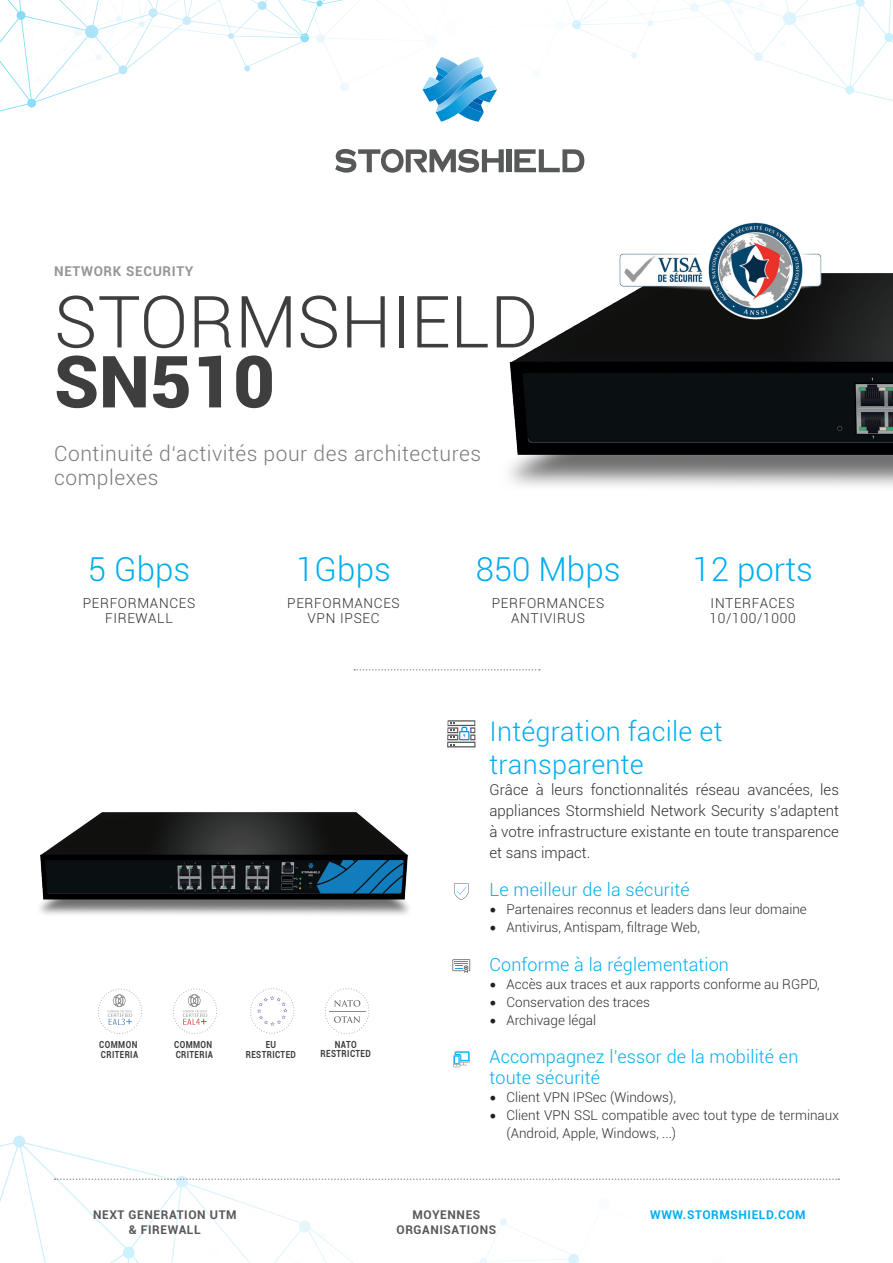
<style>
.page{position:relative;width:893px;height:1263px;background:#fff}
.page>*{position:absolute;margin:0;border:0;box-sizing:border-box;transform-origin:0 0}
.t1{font:300 72px "Roboto";color:#3e3e3f}
.t2{font:900 72px "Roboto";color:#3e3e3f}
.t3{font:300 33px "Roboto";color:#00aeef}
.t4{font:300 27px/32.4px "Roboto";letter-spacing:.01em;color:#00aeef}
.t5{font:300 21px/24px "Roboto";letter-spacing:.025em;color:#787a7d}
.t6{font:300 18px/21.6px "Roboto";letter-spacing:.01em;color:#00aeef}
.t7{font:300 15px/21px "Roboto";color:#312f30;text-align:justify}
.t8{font:300 13.65px/15px "Roboto";letter-spacing:.05em;color:#312f30;text-align:center}
.t9{font:300 13.5px/18px "Roboto";color:#312f30}
.t10{font:700 13.5px "Roboto";letter-spacing:.05em;color:#939598}
.t11{font:700 12px/14.7px "Roboto";letter-spacing:.05em;color:#57585a;text-align:center}
.t12{font:700 12px "Roboto";letter-spacing:.05em;color:#00aeef}
.t13{font:700 9.75px/9.4px "Roboto";letter-spacing:.05em;color:#3e3e3f;scale:.83 1}
.s1{font-family:"Minion Pro";font-weight:400;font-size:18px;color:#231f20}
</style>
<div class="page">
<svg style="left:0;top:0;width:308px;height:112px"></svg>
<svg style="left:0;top:1135px;width:840px;height:128px"></svg>
<div style="left:507px;top:149px;width:5px;height:23px;background:#57585a"></div>
<svg style="left:514px;top:149px;width:70px;height:23px"></svg>
<svg style="left:335px;top:149px;width:169px;height:23px"></svg>
<svg style="left:308px;top:0;width:585px;height:122px"></svg>
<svg style="left:55px;top:1178px;width:784px;height:2px"></svg>
<svg style="left:354px;top:669px;width:186px;height:2px"></svg>
<svg style="left:98px;top:988px;width:44px;height:46px"></svg>
<svg style="left:173px;top:988px;width:44px;height:46px"></svg>
<svg style="left:250px;top:988px;width:45px;height:46px"></svg>
<svg style="left:325px;top:988px;width:45px;height:46px"></svg>
<hr style="left:329px;top:1011px;width:36px;height:1px;background:#87898c">
<img style="left:40px;top:812px;width:369px;height:103px">
<img style="left:509px;top:273px;width:384px;height:214px">
<svg style="left:452px;top:959px;width:18px;height:14px"></svg>
<svg style="left:453px;top:1051px;width:17px;height:16px"></svg>
<svg style="left:454px;top:883px;width:15px;height:17px"></svg>
<svg style="left:447px;top:720px;width:28px;height:27px"></svg>
<img style="left:612px;top:222px;width:215px;height:105px">
<p class="t10" style="left:54px;top:261px;width:141px">NETWORK SECURITY</p>
<h1 class="t1" style="left:54px;top:272px;width:486px">STORMSHIELD</h1>
<h1 class="t2" style="left:54px;top:331px;width:222px">SN510</h1>
<h3 class="t5" style="left:54px;top:441px;width:428px">Continuité d‘activités pour des architectures complexes</h3>
<h2 class="t3" style="left:88px;top:546px;width:104px">5 Gbps</h2>
<p class="t8" style="left:83px;top:595px;width:114px">PERFORMANCES<br>FIREWALL</p>
<h2 class="t3" style="left:296px;top:546px;width:96px">1Gbps</h2>
<p class="t8" style="left:287px;top:595px;width:114px">PERFORMANCES<br>VPN IPSEC</p>
<h2 class="t3" style="left:476px;top:546px;width:146px">850 Mbps</h2>
<p class="t8" style="left:492px;top:595px;width:114px">PERFORMANCES<br>ANTIVIRUS</p>
<h2 class="t3" style="left:692px;top:546px;width:122px">12 ports</h2>
<p class="t8" style="left:710px;top:595px;width:88px;text-align:left">INTERFACES<br>10/100/1000</p>
<p class="t13" style="left:99px;top:1040px;width:48px">COMMON<br>CRITERIA</p>
<p class="t13" style="left:174px;top:1040px;width:48px">COMMON<br>CRITERIA</p>
<p class="t13" style="left:246px;top:1040px;width:62px;text-align:center">EU<br>RESTRICTED</p>
<p class="t13" style="left:320px;top:1039px;width:62px;text-align:center">NATO<br>RESTRICTED</p>
<h3 class="t4" style="left:489px;top:714px;width:234px">Intégration facile et transparente</h3>
<p class="t7" style="left:489px;top:778px;width:351px">Grâce à leurs fonctionnalités réseau avancées, les appliances Stormshield Network Security s’adaptent à votre infrastructure existante en toute transparence et sans impact.</p>
<h3 class="t6" style="left:489px;top:878px;width:202px">Le meilleur de la sécurité</h3>
<p class="t9" style="left:489px;top:900px;width:319px"><span class="s1">•</span> Partenaires reconnus et leaders dans leur domaine</p>
<p class="t9" style="left:489px;top:918px;width:212px"><span class="s1">•</span> Antivirus, Antispam, filtrage Web,</p>
<h3 class="t6" style="left:489px;top:953px;width:241px">Conforme à la réglementation</h3>
<p class="t9" style="left:489px;top:974px;width:332px"><span class="s1">•</span> Accès aux traces et aux rapports conforme au RGPD,</p>
<p class="t9" style="left:489px;top:992px;width:162px"><span class="s1">•</span> Conservation des traces</p>
<p class="t9" style="left:489px;top:1010px;width:108px"><span class="s1">•</span> Archivage légal</p>
<h3 class="t6" style="left:489px;top:1045px;width:310px">Accompagnez l’essor de la mobilité en toute sécurité</h3>
<p class="t9" style="left:489px;top:1088px;width:188px"><span class="s1">•</span> Client VPN IPSec (Windows),</p>
<p class="t9" style="left:506px;top:1106px;width:334px;text-indent:-17px"><span class="s1">•</span> Client VPN SSL compatible avec tout type de terminaux (Android, Apple, Windows, ...)</p>
<p class="t11" style="left:93px;top:1207px;width:145px">NEXT GENERATION UTM &amp; FIREWALL</p>
<p class="t11" style="left:396px;top:1207px;width:101px">MOYENNES<br>ORGANISATIONS</p>
<p class="t12" style="left:650px;top:1206px;width:157px">WWW.STORMSHIELD.COM</p>
</div>
